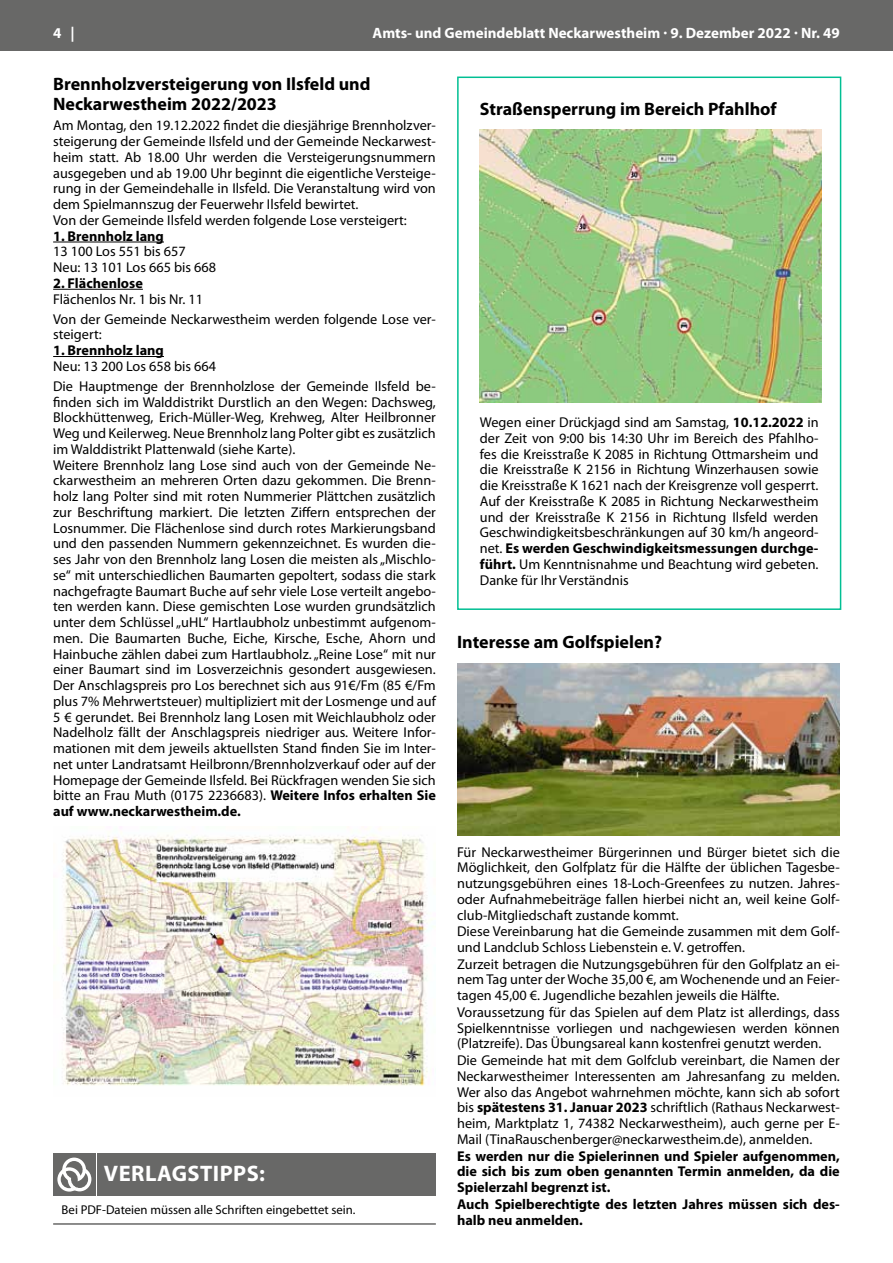
<style>
.page{position:relative;width:893px;height:1263px;background:#fff}
.page>*{position:absolute;margin:0;border:0;box-sizing:border-box;transform-origin:0 0}
.t1{font:700 22.5px "Myriad Pro";letter-spacing:.02em;color:#fff}
.t2{font:700 18px/20.2px "Myriad Pro";color:#000}
.t3{font:700 15px "Myriad Pro";color:#fff}
.t4{font:14.25px/15.8px "Myriad Pro";color:#000}
.t5{font:700 14.25px/16px "Myriad Pro";color:#000}
.t6{font:12.75px "Myriad Pro";color:#000}
.s1{font-weight:700}
</style>
<div class="page">
<div style="left:0;top:0;width:893px;height:51px;background:#686867"></div>
<img style="left:480px;top:130px;width:341px;height:273px">
<div style="left:457px;top:77px;width:384px;height:533px;border:2px solid #00bf93"></div>
<img style="left:457px;top:663px;width:383px;height:173px">
<hr style="left:53px;top:242px;width:111px;height:1px;background:#000">
<hr style="left:53px;top:289px;width:90px;height:1px;background:#000">
<hr style="left:53px;top:356px;width:111px;height:1px;background:#000">
<img style="left:53px;top:826px;width:375px;height:260px">
<div style="left:53px;top:1153px;width:43px;height:43px;background:#686867"></div>
<div style="left:98px;top:1153px;width:338px;height:43px;background:#686867"></div>
<svg style="left:57px;top:1157px;width:34px;height:34px"></svg>
<hr style="left:53px;top:1223px;width:383px;height:2px;background:#686867">
<p class="t3" style="left:53px;top:23px;width:23px">4 |</p>
<p class="t3" style="left:373px;top:23px;width:469px">Amts- und Gemeindeblatt Neckarwestheim · 9. Dezember 2022 · Nr. 49</p>
<p class="t2" style="left:53px;top:73px;width:319px">Brennholzversteigerung von Ilsfeld und<br>Neckarwestheim 2022/2023</p>
<p class="t4" style="left:53px;top:117px;width:384px">Am Montag, den 19.12.2022 findet die diesjährige Brennholzver&shy;steigerung der Gemeinde Ilsfeld und der Gemeinde Neckarwest&shy;heim statt. Ab 18.00 Uhr werden die Versteigerungsnummern ausgegeben und ab 19.00 Uhr beginnt die eigentliche Versteige&shy;rung in der Gemeindehalle in Ilsfeld. Die Veranstaltung wird von dem Spielmannszug der Feuerwehr Ilsfeld bewirtet.<br>Von der Gemeinde Ilsfeld werden folgende Lose versteigert:</p>
<p class="t5" style="left:53px;top:227px;width:112px">1. Brennholz lang</p>
<p class="t4" style="left:53px;top:243px;width:164px">13 100 Los 551 bis 657<br>Neu: 13 101 Los 665 bis 668</p>
<p class="t5" style="left:53px;top:274px;width:91px">2. Flächenlose</p>
<p class="t4" style="left:53px;top:289px;width:384px;line-height:20px">Flächenlos Nr. 1 bis Nr. 11<br>Von der Gemeinde Neckarwestheim werden folgende Lose ver-</p>
<p class="t4" style="left:53px;top:326px;width:50px">steigert:</p>
<p class="t5" style="left:53px;top:342px;width:112px">1. Brennholz lang</p>
<p class="t4" style="left:53px;top:356px;width:384px;line-height:20px">Neu: 13 200 Los 658 bis 664<br>Die Hauptmenge der Brennholzlose der Gemeinde Ilsfeld be-</p>
<p class="t4" style="left:53px;top:394px;width:384px">finden sich im Walddistrikt Durstlich an den Wegen: Dachsweg, Blockhüttenweg, Erich-Müller-Weg, Krehweg, Alter Heilbronner Weg und Keilerweg. Neue Brennholz lang Polter gibt es zusätzlich im Walddistrikt Plattenwald (siehe Karte).<br>Weitere Brennholz lang Lose sind auch von der Gemeinde Ne&shy;ckarwestheim an mehreren Orten dazu gekommen. Die Brenn&shy;holz lang Polter sind mit roten Nummerier Plättchen zusätzlich zur Beschriftung markiert. Die letzten Ziffern entsprechen der Losnummer. Die Flächenlose sind durch rotes Markierungsband und den passenden Nummern gekennzeichnet. Es wurden die&shy;ses Jahr von den Brennholz lang Losen die meisten als „Mischlo&shy;se“ mit unterschiedlichen Baumarten gepoltert, sodass die stark nachgefragte Baumart Buche auf sehr viele Lose verteilt angebo&shy;ten werden kann. Diese gemischten Lose wurden grundsätzlich unter dem Schlüssel „uHL“ Hartlaubholz unbestimmt aufgenom&shy;men. Die Baumarten Buche, Eiche, Kirsche, Esche, Ahorn und Hainbuche zählen dabei zum Hartlaubholz. „Reine Lose“ mit nur einer Baumart sind im Losverzeichnis gesondert ausgewiesen.<br>Der Anschlagspreis pro Los berechnet sich aus 91€/Fm (85 €/Fm plus 7% Mehrwertsteuer) multipliziert mit der Losmenge und auf 5 € gerundet. Bei Brennholz lang Losen mit Weichlaubholz oder Nadelholz fällt der Anschlagspreis niedriger aus. Weitere Infor&shy;mationen mit dem jeweils aktuellsten Stand finden Sie im Inter&shy;net unter Landratsamt Heilbronn/Brennholzverkauf oder auf der Homepage der Gemeinde Ilsfeld. Bei Rückfragen wenden Sie sich bitte an Frau Muth (0175 2236683). <span class="s1">Weitere Infos erhalten Sie auf www.neckarwestheim.de.</span></p>
<h1 class="t1" style="left:104px;top:1159px;width:163px">VERLAGSTIPPS:</h1>
<p class="t6" style="left:62px;top:1202px;width:295px">Bei PDF-Dateien müssen alle Schriften eingebettet sein.</p>
<p class="t2" style="left:480px;top:99px;width:298px">Straßensperrung im Bereich Pfahlhof</p>
<p class="t4" style="left:480px;top:414px;width:340px;text-align:justify">Wegen einer Drückjagd sind am Samstag, <span class="s1">10.12.2022</span> in der Zeit von 9:00 bis 14:30 Uhr im Bereich des Pfahlho&shy;fes die Kreisstraße K 2085 in Richtung Ottmarsheim und die Kreisstraße K 2156 in Richtung Winzerhausen sowie die Kreisstraße K 1621 nach der Kreisgrenze voll gesperrt.<br>Auf der Kreisstraße K 2085 in Richtung Neckarwestheim und der Kreisstraße K 2156 in Richtung Ilsfeld werden Geschwindigkeitsbeschränkungen auf 30 km/h angeord&shy;net. <span class="s1">Es werden Geschwindigkeitsmessungen durchge&shy;führt.</span> Um Kenntnisnahme und Beachtung wird gebeten.<br>Danke für Ihr Verständnis</p>
<p class="t2" style="left:457px;top:631px;width:207px">Interesse am Golfspielen?</p>
<p class="t4" style="left:457px;top:843px;width:384px">Für Neckarwestheimer Bürgerinnen und Bürger bietet sich die Möglichkeit, den Golfplatz für die Hälfte der üblichen Tagesbe&shy;nutzungsgebühren eines 18-Loch-Greenfees zu nutzen. Jahres&shy;oder Aufnahmebeiträge fallen hierbei nicht an, weil keine Golf&shy;club-Mitgliedschaft zustande kommt.<br>Diese Vereinbarung hat die Gemeinde zusammen mit dem Golf&shy;und Landclub Schloss Liebenstein e. V. getroffen.<br>Zurzeit betragen die Nutzungsgebühren für den Golfplatz an ei&shy;nem Tag unter der Woche 35,00 €, am Wochenende und an Feier&shy;tagen 45,00 €. Jugendliche bezahlen jeweils die Hälfte.<br>Voraussetzung für das Spielen auf dem Platz ist allerdings, dass Spielkenntnisse vorliegen und nachgewiesen werden können (Platzreife). Das Übungsareal kann kostenfrei genutzt werden.<br>Die Gemeinde hat mit dem Golfclub vereinbart, die Namen der Neckarwestheimer Interessenten am Jahresanfang zu melden.<br>Wer also das Angebot wahrnehmen möchte, kann sich ab sofort bis <span class="s1">spätestens 31. Januar 2023</span> schriftlich (Rathaus Neckarwest&shy;heim, Marktplatz 1, 74382 Neckarwestheim), auch gerne per E-Mail (TinaRauschenberger@neckarwestheim.de), anmelden.</p>
<p class="t5" style="left:457px;top:1147px;width:384px">Es werden nur die Spielerinnen und Spieler aufgenommen, die sich bis zum oben genannten Termin anmelden, da die Spielerzahl begrenzt ist.<br>Auch Spielberechtigte des letzten Jahres müssen sich des&shy;halb neu anmelden.</p>
</div>
